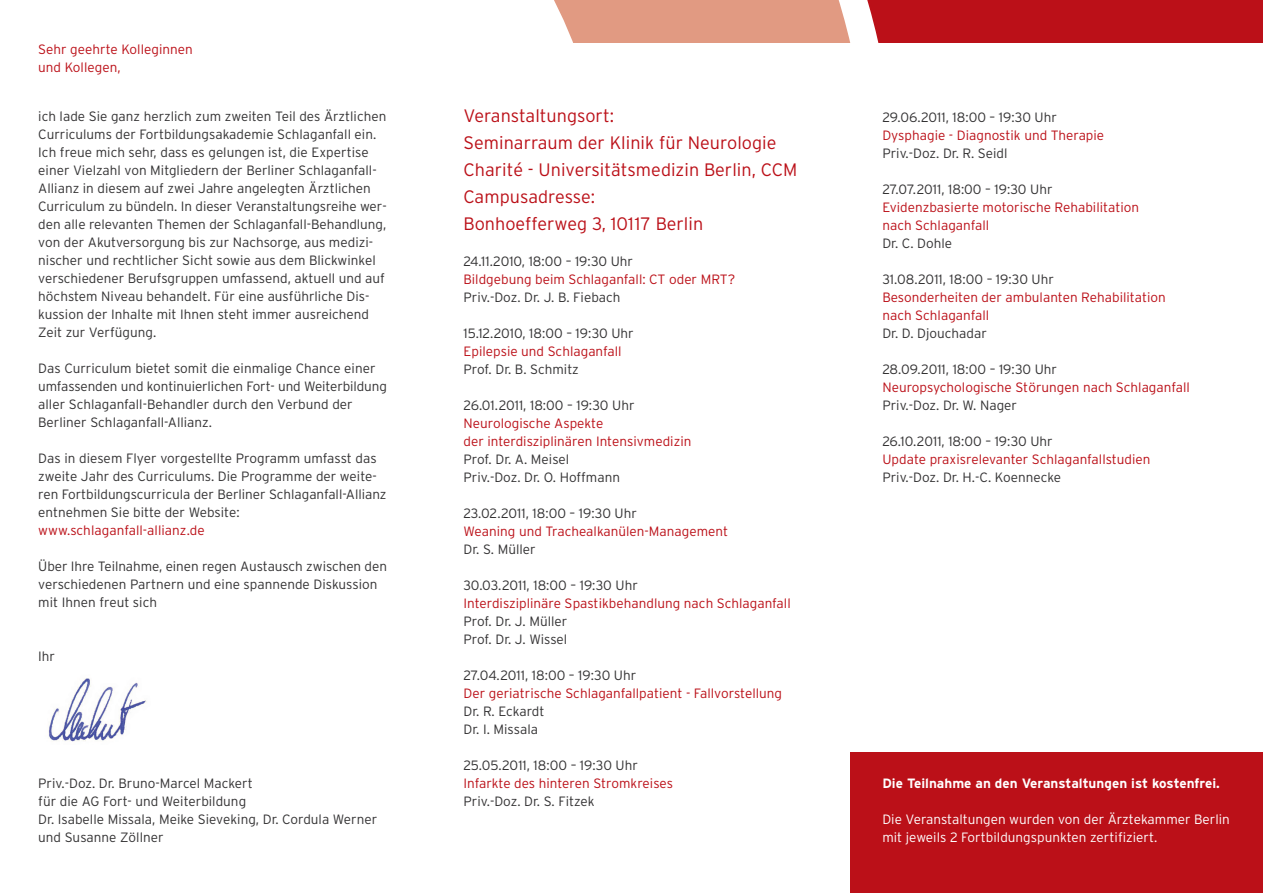
<style>
.page{position:relative;width:1263px;height:893px;background:#fff}
.page>*{position:absolute;margin:0;border:0;box-sizing:border-box;transform-origin:0 0}
.t1{font:300 18px/27px "Interstate";color:#bb1018}
.t2{font:300 13.5px/18px "Interstate";color:#333233}
.t3{font:300 13.5px/18px "Interstate";color:#bb1018}
.t4{font:300 13.5px/18px "Interstate";color:#fff}
.t5{font:700 13.5px "Interstate";color:#fff}
</style>
<div class="page">
<div style="left:850px;top:753px;width:413px;height:140px;background:#bb1018"></div>
<img style="left:48px;top:678px;width:99px;height:64px">
<svg style="left:554px;top:0;width:709px;height:43px;background:#cd534e"></svg>
<p class="t3" style="left:38px;top:40px;width:156px">Sehr geehrte Kolleginnen und Kollegen,</p>
<p class="t2" style="left:38px;top:108px;width:350px">ich lade Sie ganz herzlich zum zweiten Teil des Ärztlichen Curriculums der Fortbildungsakademie Schlaganfall ein.<br>Ich freue mich sehr, dass es gelungen ist, die Expertise einer Vielzahl von Mitgliedern der Berliner Schlaganfall-Allianz in diesem auf zwei Jahre angelegten Ärztlichen Curriculum zu bündeln. In dieser Veranstaltungsreihe wer&shy;den alle relevanten Themen der Schlaganfall-Behandlung, von der Akutversorgung bis zur Nachsorge, aus medizi&shy;nischer und rechtlicher Sicht sowie aus dem Blickwinkel verschiedener Berufsgruppen umfassend, aktuell und auf höchstem Niveau behandelt. Für eine ausführliche Dis&shy;kussion der Inhalte mit Ihnen steht immer ausreichend Zeit zur Verfügung.</p>
<p class="t2" style="left:38px;top:360px;width:350px">Das Curriculum bietet somit die einmalige Chance einer umfassenden und kontinuierlichen Fort- und Weiterbildung aller Schlaganfall-Behandler durch den Verbund der Berliner Schlaganfall-Allianz.</p>
<p class="t2" style="left:38px;top:450px;width:350px">Das in diesem Flyer vorgestellte Programm umfasst das zweite Jahr des Curriculums. Die Programme der weite&shy;ren Fortbildungscurricula der Berliner Schlaganfall-Allianz entnehmen Sie bitte der Website:</p>
<p class="t3" style="left:38px;top:521px;width:168px">www.schlaganfall-allianz.de</p>
<p class="t2" style="left:38px;top:558px;width:350px">Über Ihre Teilnahme, einen regen Austausch zwischen den verschiedenen Partnern und eine spannende Diskussion mit Ihnen freut sich</p>
<p class="t2" style="left:38px;top:647px;width:18px">Ihr</p>
<p class="t2" style="left:38px;top:774px;width:341px">Priv.-Doz. Dr. Bruno-Marcel Mackert<br>für die AG Fort- und Weiterbildung<br>Dr. Isabelle Missala, Meike Sieveking, Dr. Cordula Werner und Susanne Zöllner</p>
<h1 class="t1" style="left:463px;top:102px;width:335px">Veranstaltungsort:<br>Seminarraum der Klinik für Neurologie<br>Charité - Universitätsmedizin Berlin, CCM<br>Campusadresse:<br>Bonhoefferweg 3, 10117 Berlin</h1>
<p class="t2" style="left:463px;top:252px;width:171px">24.11.2010, 18:00 – 19:30 Uhr</p>
<p class="t3" style="left:463px;top:270px;width:273px">Bildgebung beim Schlaganfall: CT oder MRT?</p>
<p class="t2" style="left:463px;top:288px;width:158px">Priv.-Doz. Dr. J. B. Fiebach</p>
<p class="t2" style="left:463px;top:324px;width:172px">15.12.2010, 18:00 – 19:30 Uhr</p>
<p class="t3" style="left:463px;top:342px;width:160px">Epilepsie und Schlaganfall</p>
<p class="t2" style="left:463px;top:360px;width:117px">Prof. Dr. B. Schmitz</p>
<p class="t2" style="left:463px;top:396px;width:172px">26.01.2011, 18:00 – 19:30 Uhr</p>
<p class="t3" style="left:463px;top:414px;width:229px">Neurologische Aspekte<br>der interdisziplinären Intensivmedizin</p>
<p class="t2" style="left:463px;top:450px;width:158px">Prof. Dr. A. Meisel<br>Priv.-Doz. Dr. O. Hoffmann</p>
<p class="t2" style="left:463px;top:504px;width:175px">23.02.2011, 18:00 – 19:30 Uhr</p>
<p class="t3" style="left:463px;top:522px;width:266px">Weaning und Trachealkanülen-Management</p>
<p class="t2" style="left:463px;top:540px;width:74px">Dr. S. Müller</p>
<p class="t2" style="left:463px;top:576px;width:176px">30.03.2011, 18:00 – 19:30 Uhr</p>
<p class="t3" style="left:463px;top:594px;width:329px">Interdisziplinäre Spastikbehandlung nach Schlaganfall</p>
<p class="t2" style="left:463px;top:612px;width:105px">Prof. Dr. J. Müller<br>Prof. Dr. J. Wissel</p>
<p class="t2" style="left:463px;top:666px;width:174px">27.04.2011, 18:00 – 19:30 Uhr</p>
<p class="t3" style="left:463px;top:684px;width:320px">Der geriatrische Schlaganfallpatient - Fallvorstellung</p>
<p class="t2" style="left:463px;top:702px;width:82px">Dr. R. Eckardt<br>Dr. I. Missala</p>
<p class="t2" style="left:463px;top:756px;width:176px">25.05.2011, 18:00 – 19:30 Uhr</p>
<p class="t3" style="left:463px;top:774px;width:211px">Infarkte des hinteren Stromkreises</p>
<p class="t2" style="left:463px;top:792px;width:133px">Priv.-Doz. Dr. S. Fitzek</p>
<p class="t2" style="left:882px;top:108px;width:176px">29.06.2011, 18:00 – 19:30 Uhr</p>
<p class="t3" style="left:882px;top:126px;width:223px">Dysphagie - Diagnostik und Therapie</p>
<p class="t2" style="left:882px;top:144px;width:127px">Priv.-Doz. Dr. R. Seidl</p>
<p class="t2" style="left:882px;top:180px;width:172px">27.07.2011, 18:00 – 19:30 Uhr</p>
<p class="t3" style="left:882px;top:198px;width:258px">Evidenzbasierte motorische Rehabilitation nach Schlaganfall</p>
<p class="t2" style="left:882px;top:234px;width:71px">Dr. C. Dohle</p>
<p class="t2" style="left:882px;top:270px;width:173px">31.08.2011, 18:00 – 19:30 Uhr</p>
<p class="t3" style="left:882px;top:288px;width:285px">Besonderheiten der ambulanten Rehabilitation nach Schlaganfall</p>
<p class="t2" style="left:882px;top:324px;width:106px">Dr. D. Djouchadar</p>
<p class="t2" style="left:882px;top:360px;width:176px">28.09.2011, 18:00 – 19:30 Uhr</p>
<p class="t3" style="left:882px;top:378px;width:309px">Neuropsychologische Störungen nach Schlaganfall</p>
<p class="t2" style="left:882px;top:396px;width:136px">Priv.-Doz. Dr. W. Nager</p>
<p class="t2" style="left:882px;top:432px;width:172px">26.10.2011, 18:00 – 19:30 Uhr</p>
<p class="t3" style="left:882px;top:450px;width:270px">Update praxisrelevanter Schlaganfallstudien</p>
<p class="t2" style="left:882px;top:468px;width:180px">Priv.-Doz. Dr. H.-C. Koennecke</p>
<p class="t5" style="left:882px;top:775px;width:339px">Die Teilnahme an den Veranstaltungen ist kostenfrei.</p>
<p class="t4" style="left:882px;top:810px;width:349px">Die Veranstaltungen wurden von der Ärztekammer Berlin mit jeweils 2 Fortbildungspunkten zertifiziert.</p>
</div>
